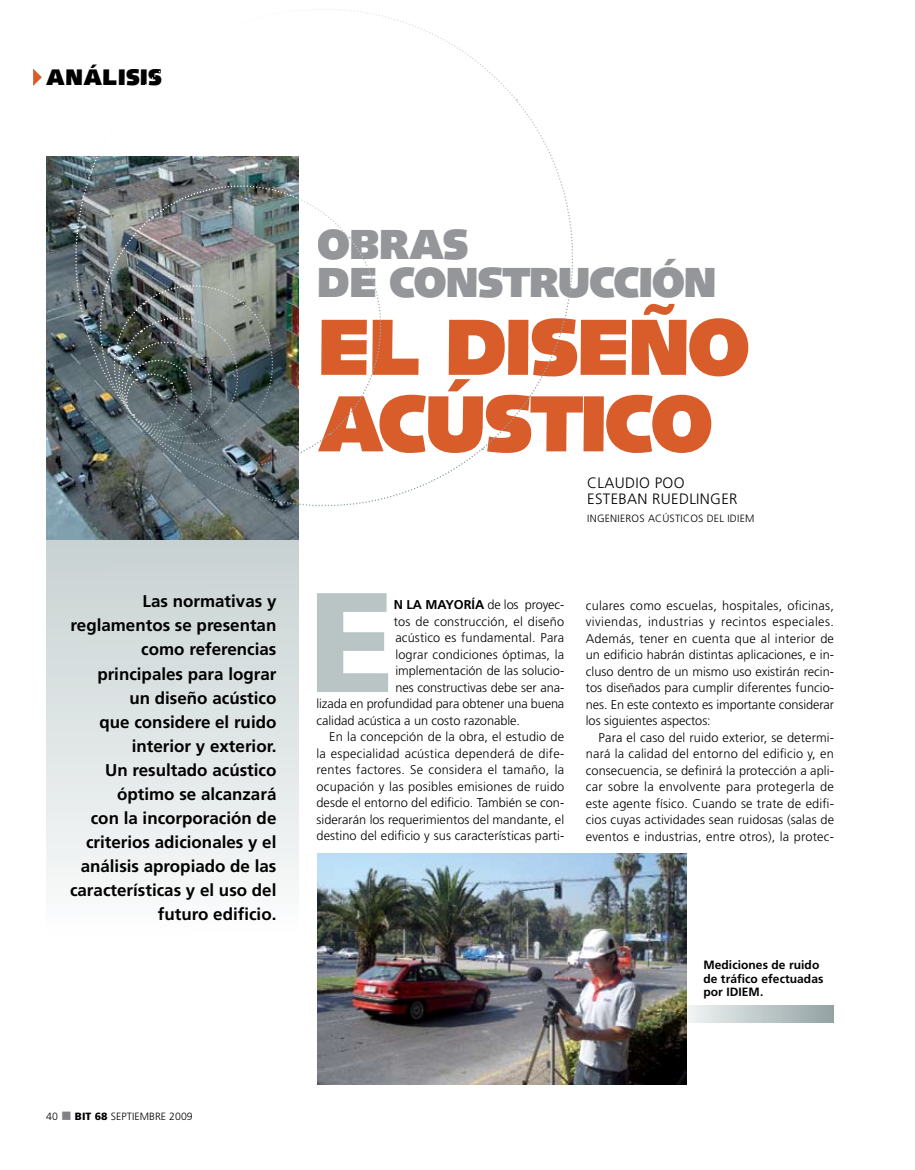
<style>
.page{position:relative;width:915px;height:1170px;background:#fff}
.page>*{position:absolute;margin:0;border:0;box-sizing:border-box;transform-origin:0 0}
.t1{font:900 141.45px "Frutiger";color:#b9c4c5}
.t2{font:900 79.5px/76.5px "Syntax";letter-spacing:-.03em;color:#d95b29}
.t3{font:900 42px/38.5px "Syntax";letter-spacing:-.02em;color:#939598}
.t4{font:900 22.5px "Syntax";letter-spacing:.02em;color:#000}
.t5{font:700 16.95px/24px "Frutiger";color:#000;text-align:right}
.t6{font:300 15px/16.5px "Frutiger";letter-spacing:.02em;color:#000}
.t7{font:300 12.75px/16.5px "Frutiger";letter-spacing:.005em;color:#000;text-align:justify}
.t8{font:700 12px/13.5px "Frutiger";letter-spacing:.005em;color:#000}
.t9{font:300 10.5px "Frutiger";letter-spacing:.02em;color:#000}
.s1{font-weight:700}
.s2{color:#808284}
.s3{font-weight:900}
</style>
<div class="page">
<svg style="left:46px;top:539px;width:252px;height:343px;background:#dce2e3"></svg>
<div style="left:676px;top:1005px;width:157px;height:17px;background:linear-gradient(to right,#ecefed,#98a7a9)"></div>
<img style="left:317px;top:853px;width:369px;height:231px">
<svg style="left:33px;top:9px;width:540px;height:526px"></svg>
<h3 class="t4" style="left:46px;top:64px;width:117px">ANÁLISIS</h3>
<p class="t5" style="left:70px;top:589px;width:208px">Las normativas y reglamentos se presentan como referencias principales para lograr<br>un diseño acústico<br>que considere el ruido interior y exterior.<br>Un resultado acústico óptimo se alcanzará<br>con la incorporación de criterios adicionales y el análisis apropiado de las características y el uso del futuro edificio.</p>
<h3 class="t3" style="left:317px;top:225px;width:400px">OBRAS<br>DE CONSTRUCCIÓN</h3>
<h2 class="t2" style="left:317px;top:309px;width:430px">EL DISEÑO<br>ACÚSTICO</h2>
<p class="t6" style="left:587px;top:474px;width:152px">Claudio Poo<br>Esteban Ruedlinger</p>
<p class="t9" style="left:587px;top:512px;width:147px">Ingenieros Ac ústicos del IDIEM</p>
<h1 class="t1" style="left:308px;top:557px;width:88px">E</h1>
<p class="t7" style="left:394px;top:596px;width:172px"><span class="s1">n la mayoría</span> de los proyec-</p>
<p class="t7" style="left:394px;top:613px;width:172px">tos de construcción, el diseño</p>
<p class="t7" style="left:395px;top:629px;width:170px">acústico es fundamental. Para</p>
<p class="t7" style="left:395px;top:646px;width:170px">lograr condiciones óptimas, la</p>
<p class="t7" style="left:395px;top:662px;width:170px">implementación de las solucio-</p>
<p class="t7" style="left:395px;top:679px;width:170px">nes constructivas debe ser ana-</p>
<p class="t7" style="left:316px;top:695px;width:249px">lizada en profundidad para obtener una buena</p>
<p class="t7" style="left:316px;top:712px;width:205px">calidad acústica a un costo razonable.</p>
<p class="t7" style="left:329px;top:728px;width:236px">En la concepción de la obra, el estudio de</p>
<p class="t7" style="left:316px;top:745px;width:249px">la especialidad acústica dependerá de dife-</p>
<p class="t7" style="left:316px;top:761px;width:249px">rentes factores. Se considera el tamaño, la</p>
<p class="t7" style="left:316px;top:778px;width:249px">ocupación y las posibles emisiones de ruido</p>
<p class="t7" style="left:316px;top:794px;width:249px">desde el entorno del edificio. También se con-</p>
<p class="t7" style="left:316px;top:811px;width:249px">siderarán los requerimientos del mandante, el</p>
<p class="t7" style="left:316px;top:827px;width:249px">destino del edificio y sus características parti-</p>
<p class="t7" style="left:585px;top:597px;width:250px">culares como escuelas, hospitales, oficinas, viviendas, industrias y recintos especiales.<br>Además, tener en cuenta que al interior de un edificio habrán distintas aplicaciones, e in&shy;cluso dentro de un mismo uso existirán recin&shy;tos diseñados para cumplir diferentes funcio&shy;nes. En este contexto es importante considerar los siguientes aspectos:</p>
<p class="t7" style="left:585px;top:729px;width:250px;text-indent:13px">Para el caso del ruido exterior, se determi&shy;nará la calidad del entorno del edificio y, en consecuencia, se definirá la protección a apli&shy;car sobre la envolvente para protegerla de este agente físico. Cuando se trate de edifi&shy;cios cuyas actividades sean ruidosas (salas de eventos e industrias, entre otros), la protec-</p>
<p class="t8" style="left:703px;top:958px;width:121px">Mediciones de ruido de tráfico efectuadas por IDIEM.</p>
<p class="t9" style="left:46px;top:1109px;width:148px">40 <span class="s2">■</span> <span class="s3">BIT 68</span> septiembre 2009</p>
</div>
